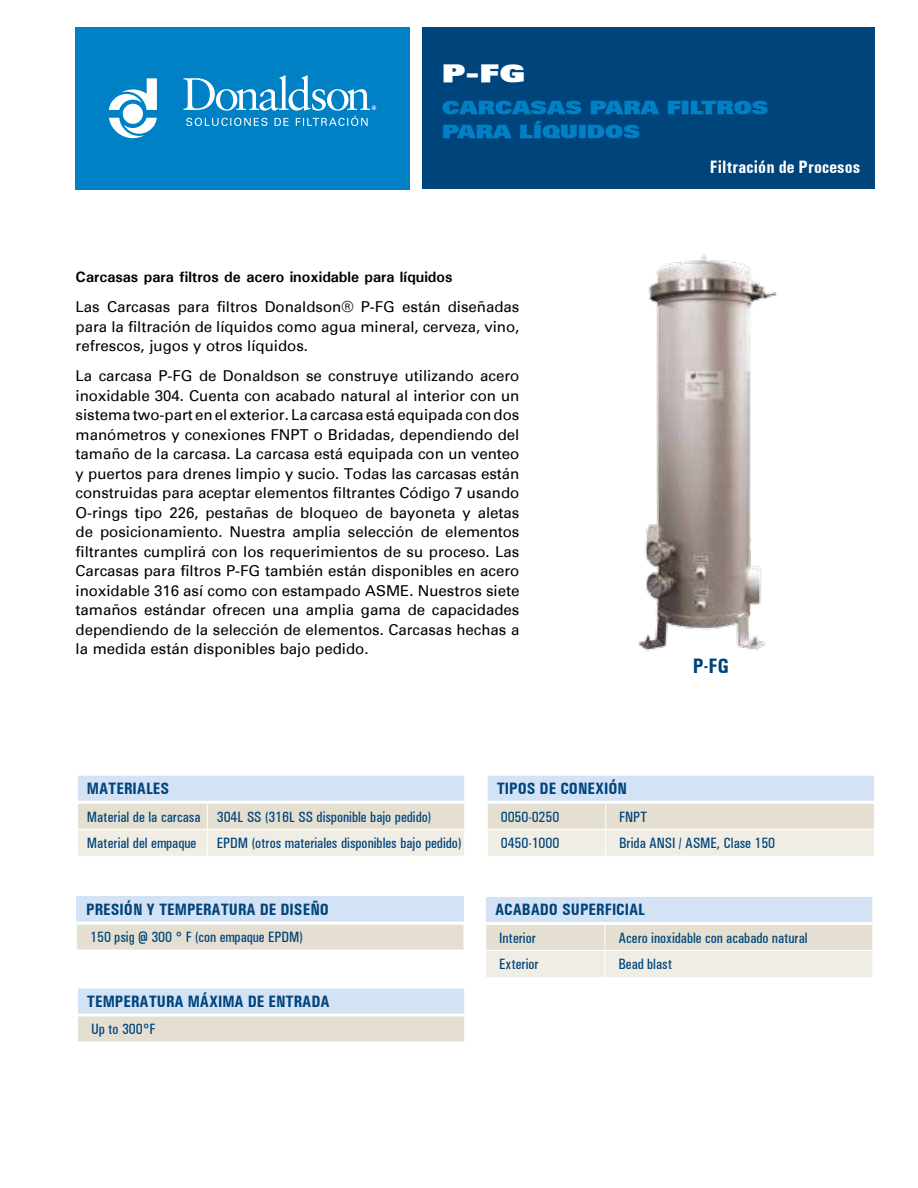
<style>
.page{position:relative;width:918px;height:1188px;background:#fff}
.page>*{position:absolute;margin:0;border:0;box-sizing:border-box;transform-origin:0 0}
.t1{font:900 24px "Univers";color:#fff;scale:1.3 1}
.Product_Description{font:700 condensed 21px "Univers";color:#00447c}
.t2{font:900 18px/24px "Univers";color:#0081c6;scale:1.27 1}
.t3{font:condensed 18px "Univers LT Std";letter-spacing:.005em;color:#fff}
.t4{font:700 condensed 18px "Univers";letter-spacing:.005em;color:#fff}
.Table_Headline-Bold{font:700 condensed 16.5px "Univers";color:#00447c}
.Body{font:15px/19.5px "Univers";color:#000;text-align:justify}
._1st_Description_Par{font:500 condensed 15px "Univers";color:#00447c}
.Table_Copy-_Left{font:500 condensed 15px "Univers";color:#00447c}
.Body-2{font:700 15px "Univers";color:#000}
</style>
<div class="page">
<div style="left:76px;top:27px;width:334px;height:162px;background:#0081c6"></div>
<div style="left:422px;top:27px;width:453px;height:162px;background:#00447c"></div>
<svg style="left:109px;top:78px;width:48px;height:60px"></svg>
<svg style="left:183px;top:75px;width:193px;height:51px"></svg>
<img style="left:638px;top:254px;width:140px;height:397px">
<svg style="left:78px;top:776px;width:386px;height:80px;background:#e3e5e3"></svg>
<hr style="left:78px;top:801px;width:129px;height:3px;background:#fff">
<hr style="left:207px;top:801px;width:257px;height:3px;background:#fff">
<div style="left:77px;top:896px;width:387px;height:27px;background:#d3e2f4"></div>
<div style="left:77px;top:923px;width:387px;height:27px;background:#e4dfd0"></div>
<svg style="left:76px;top:925px;width:1px;height:25px"></svg>
<hr style="left:76px;top:922px;width:388px;height:3px;background:#fff">
<div style="left:78px;top:988px;width:387px;height:27px;background:#d3e2f4"></div>
<div style="left:78px;top:1015px;width:387px;height:27px;background:#e4dfd0"></div>
<svg style="left:464px;top:989px;width:1px;height:53px"></svg>
<hr style="left:77px;top:988px;width:388px;height:1px;background:#fff">
<hr style="left:78px;top:1014px;width:386px;height:3px;background:#fff">
<svg style="left:487px;top:776px;width:387px;height:80px;background:#e3e5e3"></svg>
<hr style="left:488px;top:801px;width:118px;height:3px;background:#fff">
<hr style="left:606px;top:801px;width:268px;height:3px;background:#fff">
<svg style="left:486px;top:897px;width:387px;height:80px;background:#e2e5e3"></svg>
<hr style="left:486px;top:922px;width:119px;height:3px;background:#fff">
<hr style="left:605px;top:922px;width:267px;height:3px;background:#fff">
<h1 class="t1" style="left:442px;top:58px;width:65px">P-FG</h1>
<p class="t2" style="left:442px;top:95px;width:258px">CARCASAS PARA FILTROS<br>PARA LÍQUIDOS</p>
<p class="Body-2" style="left:76px;top:267px;width:378px">Carcasas para filtros de acero inoxidable para líquidos</p>
<p class="Body" style="left:76px;top:297px;width:445px">Las Carcasas para filtros Donaldson® P-FG están diseñadas para la filtración de líquidos como agua mineral, cerveza, vino, refrescos, jugos y otros líquidos.</p>
<p class="Body" style="left:76px;top:366px;width:445px">La carcasa P-FG de Donaldson se construye utilizando acero inoxidable 304. Cuenta con acabado natural al interior con un sistema two-part en el exterior. La carcasa está equipada con dos manómetros y conexiones FNPT o Bridadas, dependiendo del tamaño de la carcasa. La carcasa está equipada con un venteo y puertos para drenes limpio y sucio. Todas las carcasas están construidas para aceptar elementos filtrantes Código 7 usando O-rings tipo 226, pestañas de bloqueo de bayoneta y aletas de posicionamiento. Nuestra amplia selección de elementos filtrantes cumplirá con los requerimientos de su proceso. Las Carcasas para filtros P-FG también están disponibles en acero inoxidable 316 así como con estampado ASME. Nuestros siete tamaños estándar ofrecen una amplia gama de capacidades dependiendo de la selección de elementos. Carcasas hechas a la medida están disponibles bajo pedido.</p>
<p class="t4" style="left:710px;top:156px;width:152px">Filtración de Procesos</p>
<p class="t3" style="left:597px;top:156px;width:265px">Compressed Air &amp; Process Filtrati n</p>
<p class="Product_Description" style="left:693px;top:653px;width:38px">P-FG</p>
<p class="Table_Headline-Bold" style="left:87px;top:778px;width:84px">MATERIALES</p>
<p class="Table_Copy-_Left" style="left:87px;top:808px;width:115px">Material de la carcasa</p>
<p class="Table_Copy-_Left" style="left:217px;top:808px;width:216px">304L SS (316L SS disponible bajo pedido)</p>
<p class="Table_Copy-_Left" style="left:87px;top:834px;width:111px">Material del empaque</p>
<p class="Table_Copy-_Left" style="left:217px;top:834px;width:246px">EPDM (otros materiales disponibles bajo pedido)</p>
<p class="Table_Headline-Bold" style="left:86px;top:899px;width:244px">PRESIÓN Y TEMPERATURA DE DISEÑO</p>
<p class="_1st_Description_Par" style="left:90px;top:929px;width:214px">150 psig @ 300 ° F (con empaque EPDM)</p>
<p class="Table_Headline-Bold" style="left:87px;top:991px;width:244px">TEMPERATURA MÁXIMA DE ENTRADA</p>
<p class="_1st_Description_Par" style="left:91px;top:1021px;width:66px">Up to 300°F</p>
<p class="Table_Headline-Bold" style="left:497px;top:778px;width:132px">TIPOS DE CONEXIÓN</p>
<p class="_1st_Description_Par" style="left:501px;top:808px;width:60px">0050-0250</p>
<p class="_1st_Description_Par" style="left:619px;top:808px;width:30px">FNPT</p>
<p class="_1st_Description_Par" style="left:501px;top:834px;width:60px">0450-1000</p>
<p class="_1st_Description_Par" style="left:619px;top:834px;width:157px">Brida ANSI / ASME, Clase 150</p>
<p class="Table_Headline-Bold" style="left:495px;top:900px;width:152px">ACABADO SUPERFICIAL</p>
<p class="_1st_Description_Par" style="left:499px;top:929px;width:38px">Interior</p>
<p class="_1st_Description_Par" style="left:618px;top:929px;width:191px">Acero inoxidable con acabado natural</p>
<p class="_1st_Description_Par" style="left:499px;top:955px;width:41px">Exterior</p>
<p class="_1st_Description_Par" style="left:618px;top:955px;width:55px">Bead blast</p>
</div>
